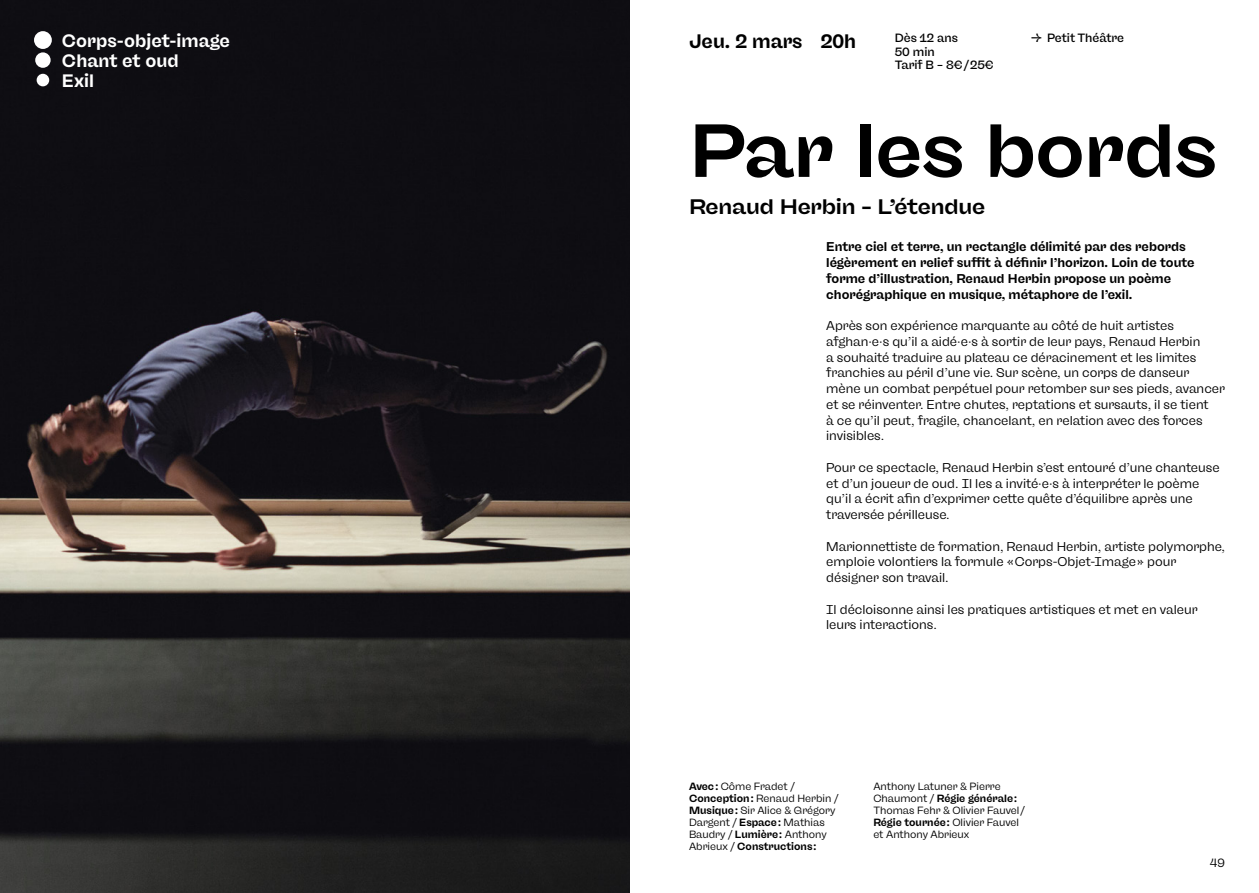
<style>
.page{position:relative;width:1259px;height:893px;background:#fff}
.page>*{position:absolute;margin:0;border:0;box-sizing:border-box;transform-origin:0 0}
.t1{font:700 expanded 75px "Freigeist";letter-spacing:-.01em;color:#000}
.t2{font:700 expanded 21px "Freigeist";letter-spacing:-.01em;color:#000}
.t3{font:700 19.5px "Freigeist";color:#000}
.t4{font:700 18px/20.2px "Freigeist";color:#fff}
.t5{font:12.75px/15.8px "Freigeist";color:#000}
.t6{font:700 12.75px/15.8px "Freigeist";color:#000}
.t7{font:500 12px/13.5px "Freigeist";color:#000}
.t8{font:12px "Freigeist";color:#000}
.t9{font:10.5px/12px "Freigeist";color:#000}
.s1{font-weight:700}
</style>
<div class="page">
<img style="left:0;top:0;width:629px;height:893px">
<div style="left:37px;top:74px;width:12px;height:12px;background:#fff;border-radius:6px"></div>
<div style="left:35px;top:52px;width:16px;height:16px;background:#fff;border-radius:8px"></div>
<div style="left:34px;top:31px;width:18px;height:18px;background:#fff;border-radius:9px"></div>
<h3 class="t4" style="left:62px;top:30px;width:170px">Corps-objet-image</h3>
<h3 class="t3" style="left:689px;top:29px;width:169px">Jeu. 2 mars 20h</h3>
<h3 class="t4" style="left:62px;top:50px;width:118px">Chant et oud<br>Exil</h3>
<p class="t7" style="left:895px;top:32px;width:101px">Dès 12 ans<br>50 min<br>Tarif B – 8€ / 25€</p>
<p class="t7" style="left:1032px;top:32px;width:94px">→ Petit Théâtre</p>
<h1 class="t1" style="left:689px;top:104px;width:530px">Par les bords</h1>
<h2 class="t2" style="left:689px;top:193px;width:297px">Renaud Herbin – L’étendue</h2>
<p class="t6" style="left:826px;top:239px;width:370px">Entre ciel et terre, un rectangle délimité par des rebords légèrement en relief suffit à définir l’horizon. Loin de toute forme d’illustration, Renaud Herbin propose un poème chorégraphique en musique, métaphore de l’exil.</p>
<p class="t5" style="left:826px;top:318px;width:400px">Après son expérience marquante au côté de huit artistes afghan·e·s qu’il a aidé·e·s à sortir de leur pays, Renaud Herbin<br>a souhaité traduire au plateau ce déracinement et les limites franchies au péril d’une vie. Sur scène, un corps de danseur mène un combat perpétuel pour retomber sur ses pieds, avancer et se réinventer. Entre chutes, reptations et sursauts, il se tient<br>à ce qu’il peut, fragile, chancelant, en relation avec des forces invisibles.</p>
<p class="t5" style="left:826px;top:460px;width:395px">Pour ce spectacle, Renaud Herbin s’est entouré d’une chanteuse et d’un joueur de oud. Il les a invité·e·s à interpréter le poème qu’il a écrit afin d’exprimer cette quête d’équilibre après une traversée périlleuse.</p>
<p class="t5" style="left:826px;top:538px;width:400px">Marionnettiste de formation, Renaud Herbin, artiste polymorphe, emploie volontiers la formule « Corps-Objet-Image » pour désigner son travail.</p>
<p class="t5" style="left:826px;top:601px;width:373px">Il décloisonne ainsi les pratiques artistiques et met en valeur leurs interactions.</p>
<p class="t9" style="left:689px;top:781px;width:151px"><span class="s1">Avec :</span> Côme Fradet /<br><span class="s1">Conception :</span> Renaud Herbin /<br><span class="s1">Musique :</span> Sir Alice &amp; Grégory<br>Dargent / <span class="s1">Espace :</span> Mathias<br>Baudry / <span class="s1">Lumière :</span> Anthony<br>Abrieux / <span class="s1">Constructions :</span></p>
<p class="t9" style="left:873px;top:781px;width:153px">Anthony Latuner &amp; Pierre<br>Chaumont / <span class="s1">Régie générale :<br></span>Thomas Fehr &amp; Olivier Fauvel /<br><span class="s1">Régie tournée :</span> Olivier Fauvel et Anthony Abrieux</p>
<p class="t8" style="left:1210px;top:856px;width:17px">49</p>
</div>
